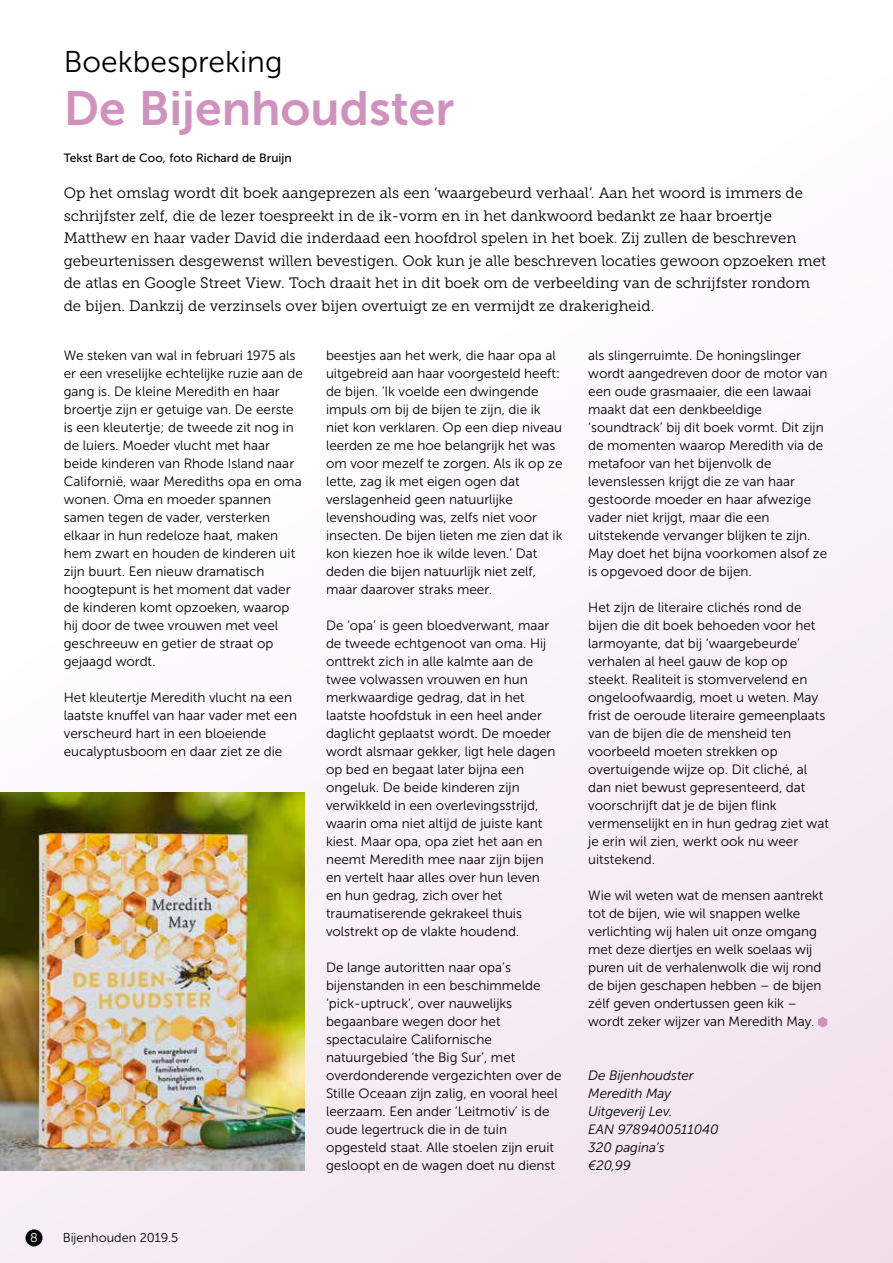
<style>
.page{position:relative;width:893px;height:1263px;background:#fff}
.page>*{position:absolute;margin:0;border:0;box-sizing:border-box;transform-origin:0 0}
.t1{font:48px "Museo Sans 700";color:#d092bc}
.t2{font:30px "Museo Sans 300";color:#000}
.t3{font:15px/22.5px "Museo Slab 300";color:#000}
.t4{font:13.5px/18px "Museo Sans 300";color:#000}
.t5{font:italic 13.5px/18px "Museo Sans 300";letter-spacing:-.005em;color:#000}
.t6{font:12.75px "Museo Sans 300";color:#000}
.t7{font:12.75px "Museo Sans 300";color:#fff}
.t8{font:12px "Museo Sans 500";color:#000}
</style>
<div class="page">
<div style="left:0;top:0;width:893px;height:1263px;background:linear-gradient(to bottom,#fff,#f3e6f0)"></div>
<svg style="left:818px;top:1017px;width:9px;height:10px"></svg>
<img style="left:0;top:792px;width:305px;height:378px">
<div style="left:26px;top:1229px;width:17px;height:17px;background:#000;border-radius:50%"></div>
<h2 class="t2" style="left:64px;top:46px;width:220px">Boekbespreking</h2>
<h1 class="t1" style="left:64px;top:82px;width:392px">De Bijenhoudster</h1>
<p class="t8" style="left:64px;top:151px;width:229px">Tekst Bart de Coo, foto Richard de Bruijn</p>
<p class="t3" style="left:64px;top:182px;width:764px">Op het omslag wordt dit boek aangeprezen als een ‘waargebeurd verhaal’. Aan het woord is immers de schrijfster zelf, die de lezer toespreekt in de ik-vorm en in het dankwoord bedankt ze haar broertje Matthew en haar vader David die inderdaad een hoofdrol spelen in het boek. Zij zullen de beschreven gebeurtenissen desgewenst willen bevestigen. Ook kun je alle beschreven locaties gewoon opzoeken met de atlas en Google Street View. Toch draait het in dit boek om de verbeelding van de schrijfster rondom de bijen. Dankzij de verzinsels over bijen overtuigt ze en vermijdt ze drakerigheid.</p>
<p class="t4" style="left:64px;top:346px;width:241px">We steken van wal in februari 1975 als er een vreselijke echtelijke ruzie aan de gang is. De kleine Meredith en haar broertje zijn er getuige van. De eerste is een kleutertje; de tweede zit nog in de luiers. Moeder vlucht met haar beide kinderen van Rhode Island naar Californië, waar Merediths opa en oma wonen. Oma en moeder spannen samen tegen de vader, versterken elkaar in hun redeloze haat, maken hem zwart en houden de kinderen uit zijn buurt. Een nieuw dramatisch hoogtepunt is het moment dat vader de kinderen komt opzoeken, waarop hij door de twee vrouwen met veel geschreeuw en getier de straat op gejaagd wordt.</p>
<p class="t4" style="left:64px;top:688px;width:235px">Het kleutertje Meredith vlucht na een laatste knuffel van haar vader met een verscheurd hart in een bloeiende eucalyptusboom en daar ziet ze die</p>
<p class="t4" style="left:588px;top:346px;width:241px">als slingerruimte. De honingslinger wordt aangedreven door de motor van een oude grasmaaier, die een lawaai maakt dat een denkbeeldige ‘soundtrack’ bij dit boek vormt. Dit zijn de momenten waarop Meredith via de metafoor van het bijenvolk de levenslessen krijgt die ze van haar gestoorde moeder en haar afwezige vader niet krijgt, maar die een uitstekende vervanger blijken te zijn.<br>May doet het bijna voorkomen alsof ze is opgevoed door de bijen.</p>
<p class="t4" style="left:588px;top:598px;width:242px">Het zijn de literaire clichés rond de bijen die dit boek behoeden voor het larmoyante, dat bij ‘waargebeurde’ verhalen al heel gauw de kop op steekt. Realiteit is stomvervelend en ongeloofwaardig, moet u weten. May frist de oeroude literaire gemeenplaats van de bijen die de mensheid ten voorbeeld moeten strekken op overtuigende wijze op. Dit cliché, al dan niet bewust gepresenteerd, dat voorschrijft dat je de bijen flink vermenselijkt en in hun gedrag ziet wat je erin wil zien, werkt ook nu weer uitstekend.</p>
<p class="t4" style="left:588px;top:886px;width:237px">Wie wil weten wat de mensen aantrekt tot de bijen, wie wil snappen welke verlichting wij halen uit onze omgang met deze diertjes en welk soelaas wij puren uit de verhalenwolk die wij rond de bijen geschapen hebben – de bijen zélf geven ondertussen geen kik – wordt zeker wijzer van Meredith May.</p>
<p class="t4" style="left:326px;top:346px;width:238px">beestjes aan het werk, die haar opa al uitgebreid aan haar voorgesteld heeft: de bijen. ‘Ik voelde een dwingende impuls om bij de bijen te zijn, die ik niet kon verklaren. Op een diep niveau leerden ze me hoe belangrijk het was om voor mezelf te zorgen. Als ik op ze lette, zag ik met eigen ogen dat verslagenheid geen natuurlijke levenshouding was, zelfs niet voor insecten. De bijen lieten me zien dat ik kon kiezen hoe ik wilde leven.’ Dat deden die bijen natuurlijk niet zelf, maar daarover straks meer.</p>
<p class="t4" style="left:326px;top:616px;width:231px">De ‘opa’ is geen bloedverwant, maar de tweede echtgenoot van oma. Hij onttrekt zich in alle kalmte aan de twee volwassen vrouwen en hun merkwaardige gedrag, dat in het laatste hoofdstuk in een heel ander daglicht geplaatst wordt. De moeder wordt alsmaar gekker, ligt hele dagen op bed en begaat later bijna een ongeluk. De beide kinderen zijn verwikkeld in een overlevingsstrijd, waarin oma niet altijd de juiste kant kiest. Maar opa, opa ziet het aan en neemt Meredith mee naar zijn bijen en vertelt haar alles over hun leven en hun gedrag, zich over het traumatiserende gekrakeel thuis volstrekt op de vlakte houdend.</p>
<p class="t4" style="left:326px;top:958px;width:237px">De lange autoritten naar opa’s bijenstanden in een beschimmelde ‘pick-uptruck’, over nauwelijks begaanbare wegen door het spectaculaire Californische natuurgebied ‘the Big Sur’, met overdonderende vergezichten over de Stille Oceaan zijn zalig, en vooral heel leerzaam. Een ander ‘Leitmotiv’ is de oude legertruck die in de tuin opgesteld staat. Alle stoelen zijn eruit gesloopt en de wagen doet nu dienst</p>
<p class="t5" style="left:588px;top:1066px;width:132px">De Bijenhoudster<br>Meredith May<br>Uitgeverij Lev.<br>EAN 9789400511040<br>320 pagina’s<br>€20,99</p>
<p class="t7" style="left:30px;top:1231px;width:9px">8</p>
<p class="t6" style="left:63px;top:1231px;width:117px">Bijenhouden 2019.5</p>
</div>
